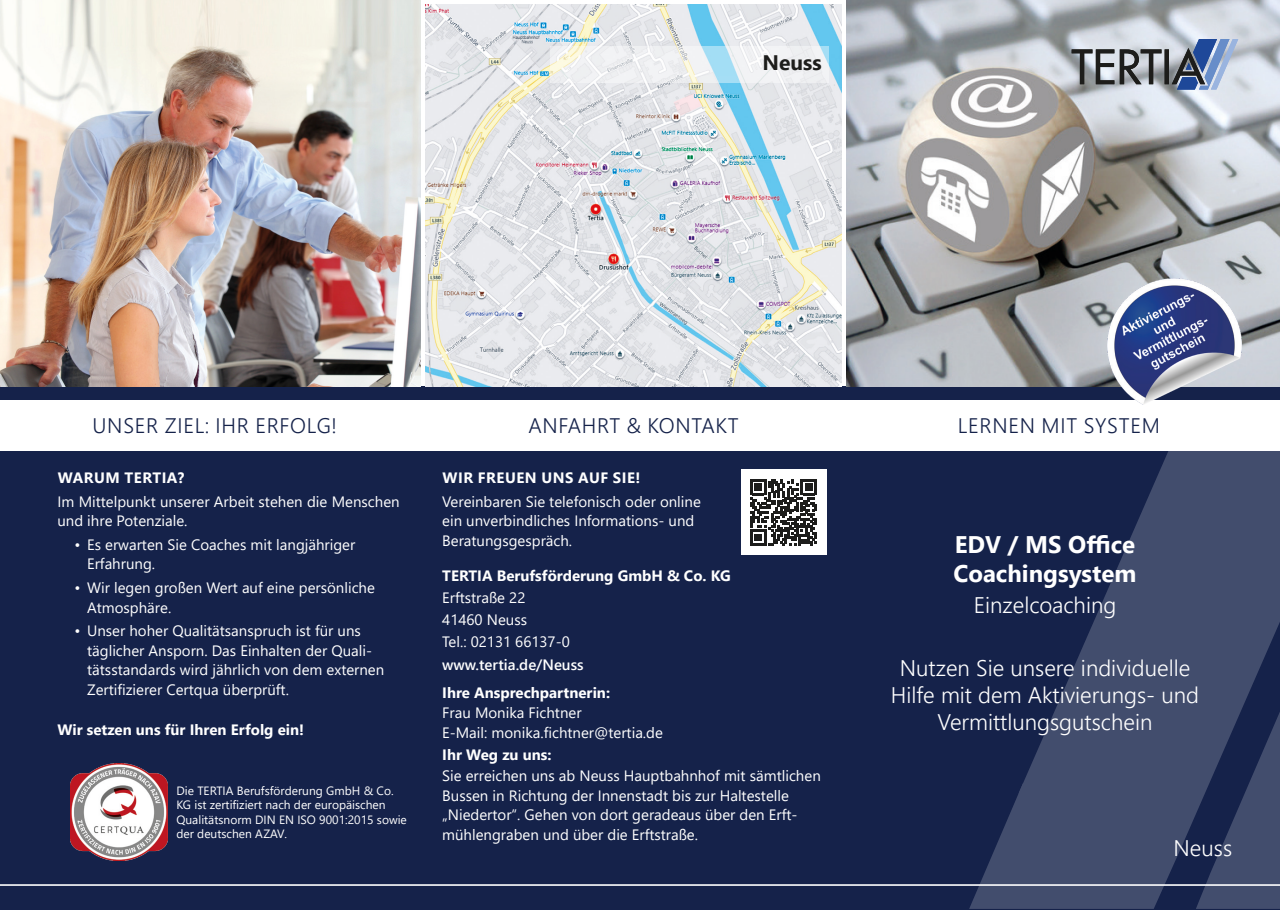
<style>
.page{position:relative;width:1280px;height:910px;background:#fff}
.page>*{position:absolute;margin:0;border:0;box-sizing:border-box;transform-origin:0 0}
.t1{font:700 24px/28.8px "Segoe UI";color:#fff}
.t2{font:300 22.5px/27px "Segoe UI";color:#fff;text-align:center}
.t3{font:300 21px "Segoe UI";letter-spacing:.035em;color:#15224a}
.t4{font:700 21px "Segoe UI";color:#1d1d1b}
.t5{font:15px/19.5px "Segoe UI";color:#fff}
.t6{font:700 15px "Segoe UI";color:#fff}
.t7{font:700 15px "Segoe UI";letter-spacing:.035em;color:#fff}
.t8{font:600 15px "Segoe UI";color:#fff}
.t9{font:12px/14.4px "Segoe UI";color:#fff}
</style>
<div class="page">
<div style="left:0;top:387px;width:1280px;height:523px;background:#15224a"></div>
<svg style="left:1023px;top:451px;width:257px;height:392px;fill:#424d6d"></svg>
<svg style="left:969px;top:783px;width:214px;height:126px"></svg>
<svg style="left:1196px;top:711px;width:84px;height:198px"></svg>
<img style="left:70px;top:763px;width:98px;height:98px">
<img style="left:425px;top:4px;width:417px;height:383px">
<svg style="left:550px;top:46px;width:279px;height:37px;fill:#eef0f4"></svg>
<img style="left:846px;top:0;width:434px;height:387px">
<div style="left:0;top:400px;width:1280px;height:51px;background:#fff"></div>
<img style="left:0;top:0;width:421px;height:387px">
<svg style="left:1072px;top:39px;width:166px;height:50px;background:#8e98a7"></svg>
<hr style="left:0;top:884px;width:1280px;height:2px;background:#fff">
<div style="left:741px;top:470px;width:85px;height:85px;background:#fff"></div>
<svg style="left:750px;top:479px;width:67px;height:67px"></svg>
<img style="left:1108px;top:279px;width:134px;height:126px">
<h3 class="t4" style="left:763px;top:42px;width:61px">Neuss</h3>
<h3 class="t3" style="left:93px;top:406px;width:246px">UNSER ZIEL: IHR ERFOLG!</h3>
<h3 class="t3" style="left:528px;top:406px;width:212px">ANFAHRT &amp; KONTAKT</h3>
<h3 class="t3" style="left:958px;top:406px;width:204px">LERNEN MIT SYSTEM</h3>
<p class="t7" style="left:58px;top:463px;width:128px">WARUM TERTIA?</p>
<p class="t5" style="left:57px;top:490px;width:344px">Im Mittelpunkt unserer Arbeit stehen die Menschen und ihre Potenziale.</p>
<p class="t5" style="left:87px;top:533px;width:270px;text-indent:-13px">• Es erwarten Sie Coaches mit langjähriger<br>Erfahrung.</p>
<p class="t5" style="left:87px;top:577px;width:289px;text-indent:-13px">• Wir legen großen Wert auf eine persönliche<br>Atmosphäre.</p>
<p class="t5" style="left:87px;top:620px;width:299px;text-indent:-13px">• Unser hoher Qualitätsanspruch ist für uns täglicher Ansporn. Das Einhalten der Quali&shy;tätsstandards wird jährlich von dem externen Zertifizierer Certqua überprüft.</p>
<p class="t6" style="left:57px;top:715px;width:248px">Wir setzen uns für Ihren Erfolg ein!</p>
<p class="t9" style="left:176px;top:782px;width:232px">Die TERTIA Berufsförderung GmbH &amp; Co.<br>KG ist zertifiziert nach der europäischen Qualitätsnorm DIN EN ISO 9001:2015 sowie der deutschen AZAV.</p>
<p class="t7" style="left:442px;top:463px;width:199px">WIR FREUEN UNS AUF SIE!</p>
<p class="t5" style="left:442px;top:490px;width:260px">Vereinbaren Sie telefonisch oder online ein unverbindliches Informations- und<br>Beratungsgespräch.</p>
<p class="t6" style="left:442px;top:561px;width:290px">TERTIA Berufsförderung GmbH &amp; Co. KG</p>
<p class="t5" style="left:442px;top:585px;width:129px;line-height:22.2px">Erftstraße 22<br>41460 Neuss<br>Tel.: 02131 66137-0</p>
<p class="t8" style="left:442px;top:650px;width:143px">www.tertia.de/Neuss</p>
<p class="t6" style="left:442px;top:678px;width:169px">Ihre Ansprechpartnerin:</p>
<p class="t5" style="left:442px;top:701px;width:222px;line-height:20.1px">Frau Monika Fichtner<br>E-Mail: monika.fichtner@tertia.de</p>
<p class="t6" style="left:442px;top:740px;width:111px">Ihr Weg zu uns:</p>
<p class="t5" style="left:442px;top:765px;width:380px">Sie erreichen uns ab Neuss Hauptbahnhof mit sämtlichen Bussen in Richtung der Innenstadt bis zur Haltestelle „Niedertor“. Gehen von dort geradeaus über den Erft&shy;mühlengraben und über die Erftstraße.</p>
<h1 class="t1" style="left:954px;top:528px;width:184px">EDV / MS Office<br>Coachingsystem</h1>
<h2 class="t2" style="left:974px;top:590px;width:144px">Einzelcoaching</h2>
<h2 class="t2" style="left:891px;top:652px;width:310px">Nutzen Sie unsere individuelle<br>Hilfe mit dem Aktivierungs- und<br>Vermittlungsgutschein</h2>
<h2 class="t2" style="left:1173px;top:832px;width:60px">Neuss</h2>
</div>
